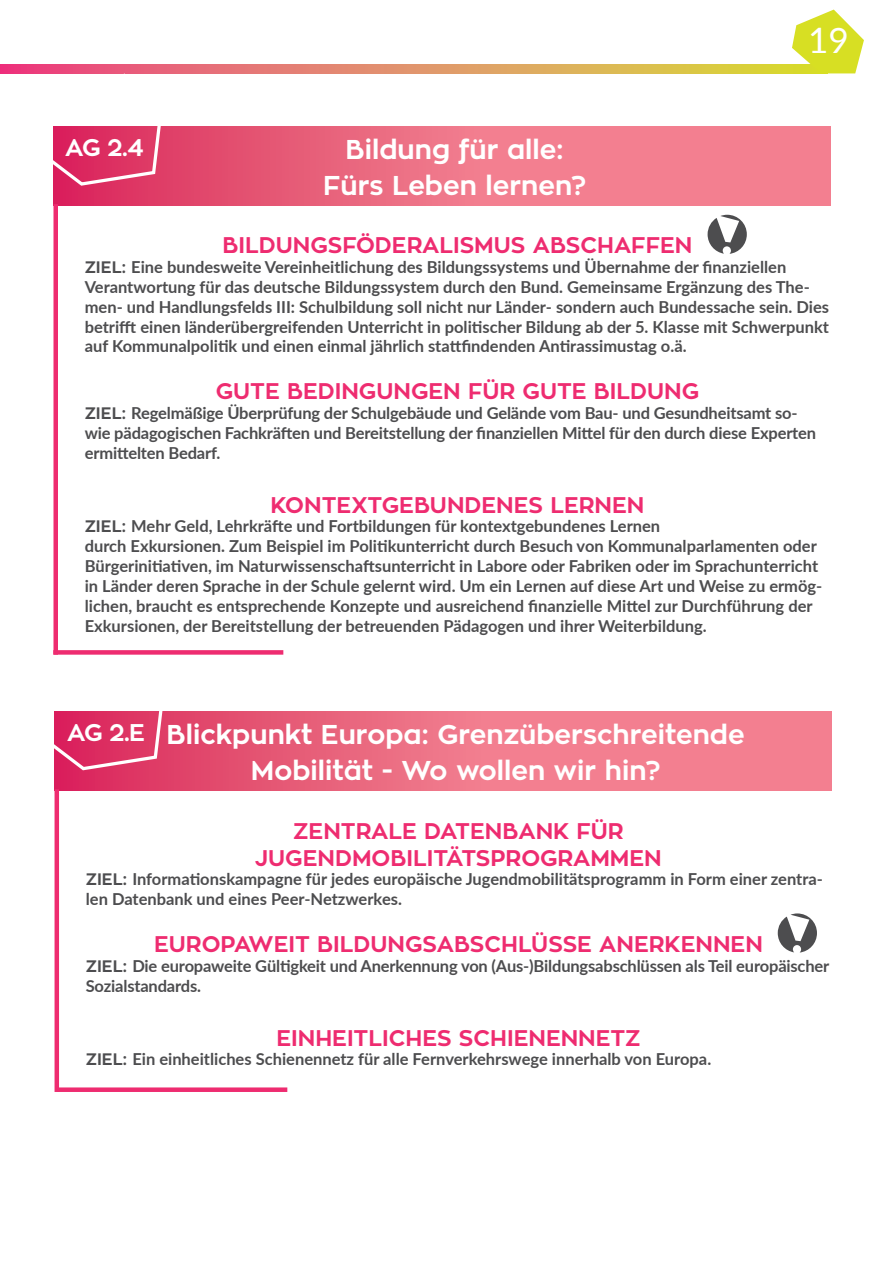
<style>
.page{position:relative;width:893px;height:1263px;background:#fff}
.page>*{position:absolute;margin:0;border:0;box-sizing:border-box;transform-origin:0 0}
.t1{font:35.1px "Lato";color:#fff}
.t2{font:700 27px/36px "Zona Pro";color:#fff;text-align:center}
.t3{font:700 24px "Zona Pro";color:#fff}
.t4{font:700 22.5px "Zona Pro";color:#ee2c70}
.t5{font:700 16.5px/19.8px "Lato";color:#4d4d4f}
.s1{font-family:"Zona Pro"}
</style>
<div class="page">
<svg style="left:1px;top:65px;width:791px;height:8px;background:#e19164"></svg>
<svg style="left:792px;top:10px;width:72px;height:63px"></svg>
<svg style="left:55px;top:711px;width:776px;height:80px;background:#ed6e84"></svg>
<div style="left:57px;top:1087px;width:230px;height:5px;background:#ee2c70"></div>
<hr style="left:55px;top:789px;width:4px;height:303px;background:#ee2c70">
<svg style="left:53px;top:126px;width:777px;height:80px;background:#ed6e84"></svg>
<div style="left:53px;top:650px;width:230px;height:5px;background:#ee2c70"></div>
<div style="left:53px;top:204px;width:5px;height:451px;background:#ee2c70"></div>
<svg style="left:708px;top:215px;width:39px;height:39px"></svg>
<svg style="left:778px;top:913px;width:39px;height:39px"></svg>
<svg style="left:21px;top:71px;width:144px;height:118px"></svg>
<svg style="left:54px;top:711px;width:113px;height:62px;background:#de3d6c"></svg>
<h3 class="t3" style="left:65px;top:132px;width:80px">AG 2.4</h3>
<h2 class="t2" style="left:323px;top:132px;width:264px">BILDUNG FÜR ALLE:<br>FÜRS LEBEN LERNEN?</h2>
<h1 class="t1" style="left:808px;top:15px;width:42px">19</h1>
<h3 class="t4" style="left:223px;top:231px;width:54px">BILDUN</h3>
<h3 class="t4" style="left:310px;top:231px;width:63px">GSFÖDE</h3>
<h3 class="t4" style="left:407px;top:231px;width:269px">RALISMUS ABSCHAFFEN</h3>
<p class="t5" style="left:85px;top:257px;width:746px"><span class="s1">ZIEL:</span> Eine bundesweite Vereinheitlichung des Bildungssystems und Übernahme der finanziellen Verantwortung für das deutsche Bildungssystem durch den Bund. Gemeinsame Ergänzung des The&shy;men- und Handlungsfelds III: Schulbildung soll nicht nur Länder- sondern auch Bundessache sein. Dies betrifft einen länderübergreifenden Unterricht in politischer Bildung ab der 5. Klasse mit Schwerpunkt auf Kommunalpolitik und einen einmal jährlich stattfindenden Antirassimustag o.ä.</p>
<h3 class="t4" style="left:216px;top:377px;width:17px">GUTE</h3>
<h3 class="t4" style="left:287px;top:377px;width:15px">BEDIN</h3>
<h3 class="t4" style="left:359px;top:377px;width:197px">GUNGEN FÜR GUTE</h3>
<h3 class="t4" style="left:594px;top:377px;width:54px">BILDUN</h3>
<h3 class="t4" style="left:682px;top:377px;width:19px">G</h3>
<p class="t5" style="left:85px;top:402px;width:733px"><span class="s1">ZIEL:</span> Regelmäßige Überprüfung der Schulgebäude und Gelände vom Bau- und Gesundheitsamt so&shy;wie pädagogischen Fachkräften und Bereitstellung der finanziellen Mittel für den durch diese Experten ermittelten Bedarf.</p>
<h3 class="t4" style="left:270px;top:490px;width:32px">KONTE</h3>
<h3 class="t4" style="left:351px;top:490px;width:96px">XTGEBUNDENE</h3>
<h3 class="t4" style="left:529px;top:490px;width:83px">S LERNEN</h3>
<p class="t5" style="left:85px;top:516px;width:739px"><span class="s1">ZIEL:</span> Mehr Geld, Lehrkräfte und Fortbildungen für kontextgebundenes Lernen<br>durch Exkursionen. Zum Beispiel im Politikunterricht durch Besuch von Kommunalparlamenten oder Bürgerinitiativen, im Naturwissenschaftsunterricht in Labore oder Fabriken oder im Sprachunterricht in Länder deren Sprache in der Schule gelernt wird. Um ein Lernen auf diese Art und Weise zu ermög&shy;lichen, braucht es entsprechende Konzepte und ausreichend finanzielle Mittel zur Durchführung der Exkursionen, der Bereitstellung der betreuenden Pädagogen und ihrer Weiterbildung.</p>
<h3 class="t3" style="left:67px;top:717px;width:79px">AG 2.E</h3>
<h2 class="t2" style="left:167px;top:717px;width:579px">BLICKPUNKT EUROPA: GRENZÜBERSCHREITENDE<br>MOBILITÄT - WO WOLLEN WIR HIN?</h2>
<h3 class="t4" style="left:293px;top:816px;width:17px">ZENT</h3>
<h3 class="t4" style="left:356px;top:816px;width:101px">RALE DATEN</h3>
<h3 class="t4" style="left:502px;top:816px;width:34px">BANK</h3>
<h3 class="t4" style="left:577px;top:816px;width:49px">FÜR</h3>
<h3 class="t4" style="left:255px;top:843px;width:66px">JUGENDMO</h3>
<h3 class="t4" style="left:390px;top:843px;width:201px">BILITÄTSPROGRAMMEN</h3>
<p class="t5" style="left:86px;top:869px;width:739px"><span class="s1">ZIEL:</span> Informationskampagne für jedes europäische Jugendmobilitätsprogramm in Form einer zentra&shy;len Datenbank und eines Peer-Netzwerkes.</p>
<h3 class="t4" style="left:154px;top:929px;width:132px">EUROPAWEIT</h3>
<h3 class="t4" style="left:317px;top:929px;width:54px">BILDUN</h3>
<h3 class="t4" style="left:405px;top:929px;width:212px">GSABSCHLÜSSE ANE</h3>
<h3 class="t4" style="left:649px;top:929px;width:33px">RKENNEN</h3>
<p class="t5" style="left:86px;top:955px;width:745px"><span class="s1">ZIEL:</span> Die europaweite Gültigkeit und Anerkennung von (Aus-)Bildungsabschlüssen als Teil europäischer<br>Sozialstandards.</p>
<h3 class="t4" style="left:276px;top:1023px;width:247px">EIN HEITLICHES SCHIENENNET</h3>
<h3 class="t4" style="left:625px;top:1023px;width:17px">Z</h3>
<p class="t5" style="left:86px;top:1049px;width:627px"><span class="s1">ZIEL:</span> Ein einheitliches Schienennetz für alle Fernverkehrswege innerhalb von Europa.</p>
</div>
